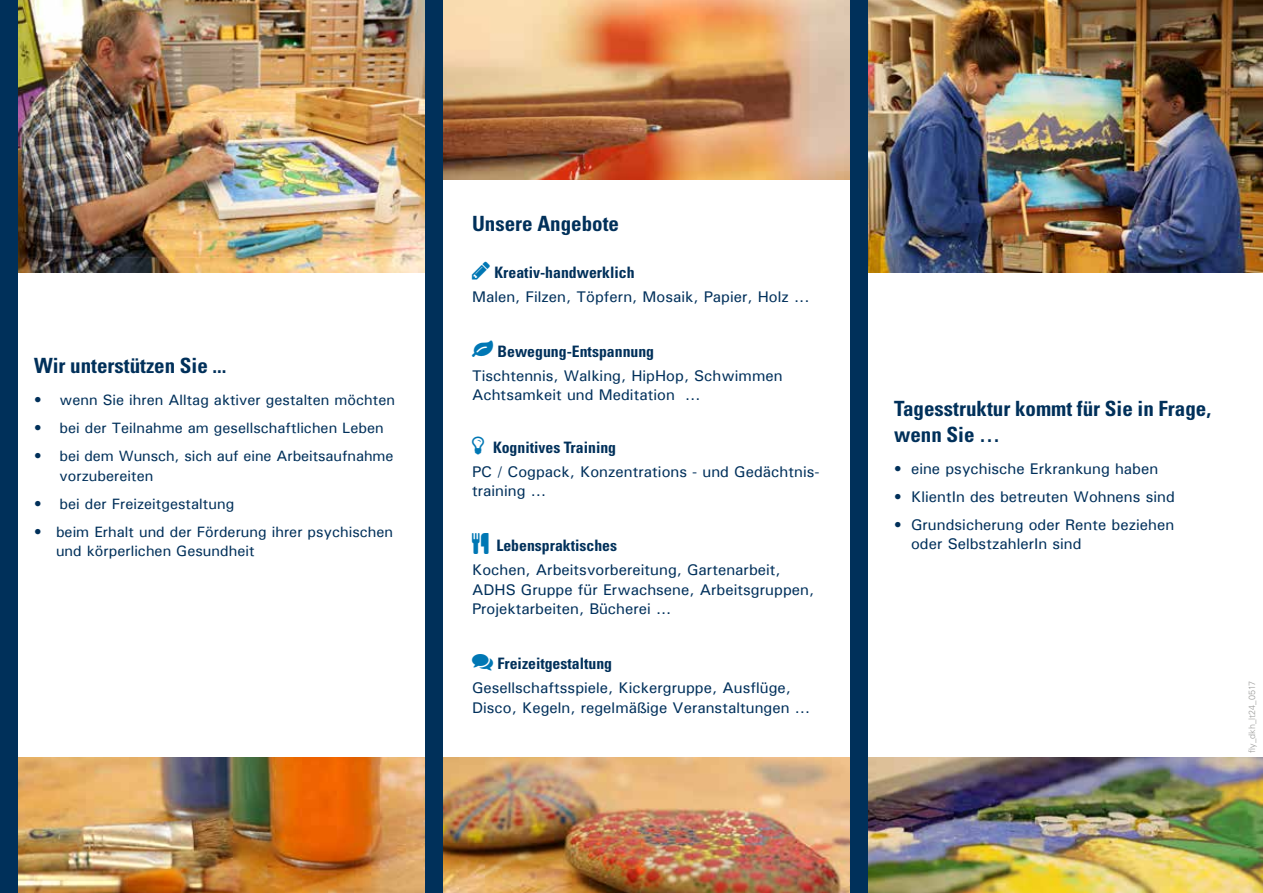
<style>
.page{position:relative;width:1263px;height:893px;background:#fff}
.page>*{position:absolute;margin:0;border:0;box-sizing:border-box;transform-origin:0 0}
.t1{font:700 condensed 21px/25.2px "Univers";color:#00305a}
.t2{font:700 condensed 15.75px "Univers";color:#00305a}
.t3{font:15.45px/19.5px "Univers";color:#00305b}
.t4{font:15px/19.5px "Univers";color:#00305a}
.t5{font:300 9px "Univers";color:#9d9d9c}
.s1{font-weight:300}
.s2{color:#0077b4}
.s3{font-weight:300;font-size:15px;color:#00305a}
</style>
<div class="page">
<img style="left:442px;top:0;width:408px;height:180px">
<img style="left:867px;top:0;width:396px;height:272px">
<img style="left:17px;top:758px;width:1246px;height:135px">
<img style="left:17px;top:0;width:408px;height:272px">
<div style="left:0;top:0;width:17px;height:893px;background:#00305a"></div>
<div style="left:425px;top:0;width:17px;height:893px;background:#00305a"></div>
<div style="left:850px;top:0;width:17px;height:893px;background:#00305a"></div>
<h1 class="t1" style="left:34px;top:353px;width:194px">Wir unterstützen Sie ...</h1>
<p class="t4" style="left:34px;top:390px;width:363px"><span class="s1">•</span> wenn Sie ihren Alltag aktiver gestalten möchten</p>
<p class="t4" style="left:34px;top:418px;width:351px"><span class="s1">•</span> bei der Teilnahme am gesellschaftlichen Leben</p>
<p class="t4" style="left:60px;top:446px;width:336px;text-indent:-26px"><span class="s1">•</span> bei dem Wunsch, sich auf eine Arbeitsaufnahme vorzubereiten</p>
<p class="t4" style="left:34px;top:493px;width:202px"><span class="s1">•</span> bei der Freizeitgestaltung</p>
<p class="t4" style="left:56px;top:521px;width:339px;text-indent:-22px"><span class="s1">•</span> beim Erhalt und der Förderung ihrer psychischen und körperlichen Gesundheit</p>
<h1 class="t1" style="left:472px;top:211px;width:148px">Unsere Angebote</h1>
<p class="t2" style="left:494px;top:263px;width:142px">Kreativ-handwerklich</p>
<p class="t3" style="left:472px;top:286px;width:339px">Malen, Filzen, Töpfern, Mosaik, Papier, Holz ...</p>
<p class="t2" style="left:472px;top:342px;width:184px"><span class="s2">●</span> Bewegung-Entspannung</p>
<p class="t3" style="left:472px;top:365px;width:312px">Tischtennis, Walking, HipHop, Schwimmen<br>Achtsamkeit und Meditation …</p>
<p class="t2" style="left:493px;top:438px;width:125px">Kognitives Training</p>
<p class="t3" style="left:472px;top:461px;width:349px">PC / Cogpack, Konzentrations - und Gedächtnis&shy;training …</p>
<p class="t2" style="left:496px;top:536px;width:122px">Lebenspraktisches</p>
<p class="t3" style="left:472px;top:560px;width:344px">Kochen, Arbeitsvorbereitung, Gartenarbeit,<br>ADHS Gruppe für Erwachsene, Arbeitsgruppen,<br>Projektarbeiten, Bücherei ...</p>
<p class="t2" style="left:497px;top:654px;width:116px">Freizeitgestaltung</p>
<p class="t3" style="left:472px;top:678px;width:340px">Gesellschaftsspiele, Kickergruppe, Ausflüge,<br>Disco, Kegeln, regelmäßige Veranstaltungen …</p>
<h1 class="t1" style="left:894px;top:396px;width:318px">Tagesstruktur kommt für Sie in Frage, wenn Sie …</h1>
<p class="t3" style="left:894px;top:459px;width:266px"><span class="s3">•</span> eine psychische Erkrankung haben</p>
<p class="t3" style="left:894px;top:487px;width:282px"><span class="s3">•</span> KlientIn des betreuten Wohnens sind</p>
<p class="t3" style="left:911px;top:515px;width:265px;text-indent:-17px"><span class="s3">•</span> Grundsicherung oder Rente beziehen oder SelbstzahlerIn sind</p>
<p class="t5" style="left:1246px;top:753px;width:73px;rotate:-90deg">fly_dkh_lt24_0517</p>
</div>
